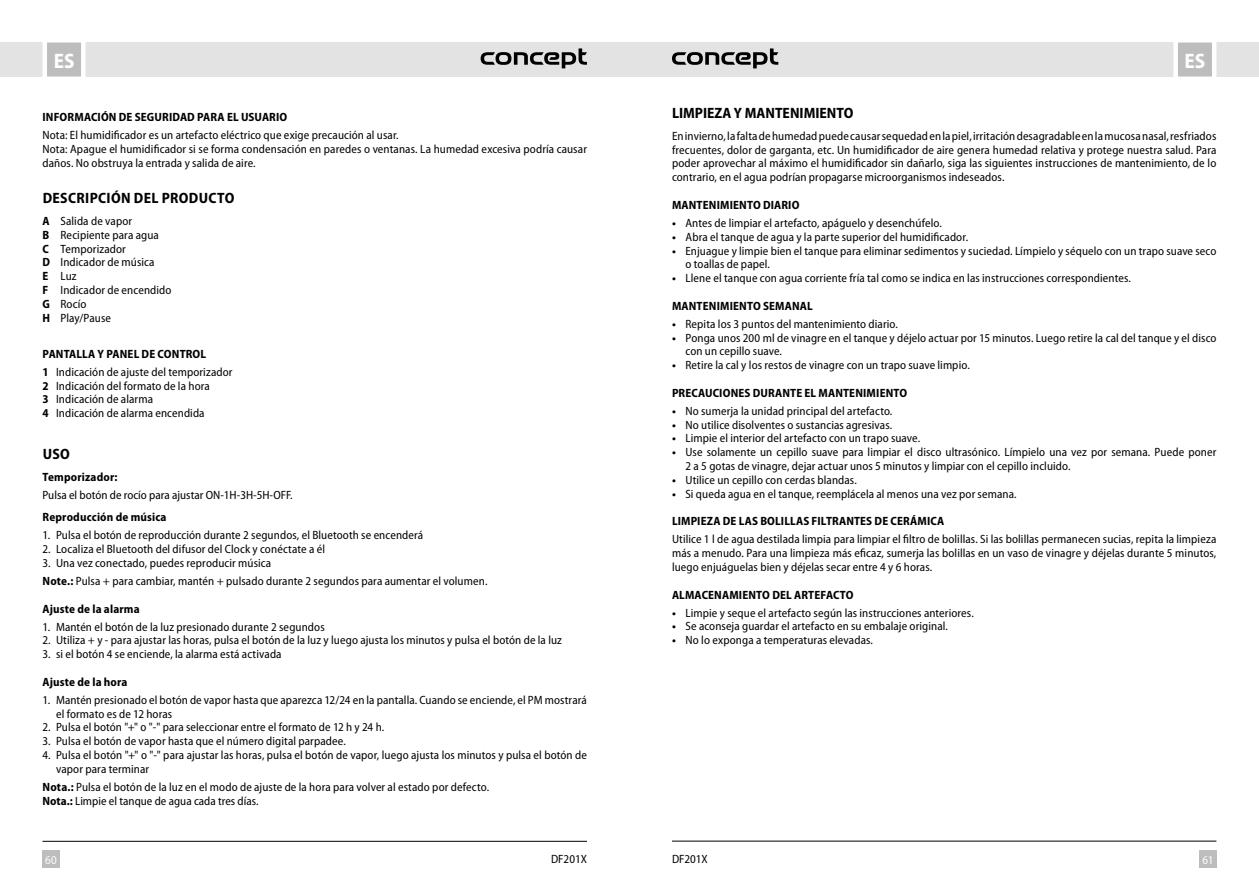
<style>
.page{position:relative;width:1259px;height:893px;background:#fff}
.page>*{position:absolute;margin:0;border:0;box-sizing:border-box;transform-origin:0 0}
.t1{font:700 semi-condensed 21px "Myriad Pro";color:#fff}
.Nadpis_odsazení_2_mm{font:700 semi-condensed 15px "Myriad Pro";letter-spacing:.025em;color:#000}
.Odrážky-moje_norm_čí{font:700 semi-condensed 15px "Myriad Pro";color:#000}
.Nadpis_moje_CZ{font:700 semi-condensed 15px "Myriad Pro";color:#000}
.Odrážky-moje_bold{font:semi-condensed 12px/13.8px "Myriad Pro";letter-spacing:.01em;color:#000}
.Odrážky-moje_norm{font:semi-condensed 12px/13.8px "Myriad Pro";letter-spacing:.01em;color:#000}
.Odrážky_čísla_pokrač{font:semi-condensed 12px "Myriad Pro";letter-spacing:.005em;color:#000}
.Odrážky-moje_bold-2{font:700 semi-condensed 12px "Myriad Pro";letter-spacing:.015em;color:#000}
.Odrážky_čísla_pokrač-2{font:700 semi-condensed 12px "Myriad Pro";letter-spacing:.015em;color:#000}
.Odrážky-moje_norm_čí-2{font:semi-condensed 12px "Myriad Pro";color:#000}
.Nadpis_odsazení_2_mm-2{font:700 semi-condensed 12px "Myriad Pro";letter-spacing:.01em;color:#000}
.Odrážky-moje_norm-2{font:700 semi-condensed 12px "Myriad Pro";letter-spacing:.015em;color:#000}
.t2{font:semi-condensed 12px "Myriad Pro";color:#fff}
.s1{font-weight:700}
</style>
<div class="page">
<div style="left:629px;top:43px;width:630px;height:34px;background:#e3e3e3"></div>
<div style="left:0;top:43px;width:629px;height:34px;background:#e3e3e3"></div>
<div style="left:43px;top:850px;width:17px;height:17px;background:#bdbdbd"></div>
<div style="left:1199px;top:850px;width:17px;height:17px;background:#bdbdbd"></div>
<svg style="left:1171px;top:42px;width:47px;height:35px"></svg>
<svg style="left:40px;top:42px;width:48px;height:35px"></svg>
<hr style="left:672px;top:841px;width:544px;height:1px;background:#000">
<hr style="left:43px;top:841px;width:544px;height:1px;background:#000">
<svg style="left:480px;top:48px;width:107px;height:20px"></svg>
<svg style="left:672px;top:48px;width:106px;height:20px"></svg>
<h1 class="t1" style="left:54px;top:50px;width:22px">ES</h1>
<h1 class="t1" style="left:1184px;top:50px;width:22px">ES</h1>
<p class="Odrážky-moje_norm-2" style="left:43px;top:110px;width:246px">INFORMACIÓN DE SEGURIDAD PARA EL USUARIO</p>
<p class="Odrážky-moje_norm" style="left:43px;top:128px;width:358px">Nota: El humidificador es un artefacto eléctrico que exige precaución al usar.</p>
<p class="Odrážky-moje_norm" style="left:43px;top:142px;width:546px">Nota: Apague el humidificador si se forma condensación en paredes o ventanas. La humedad excesiva podría causar daños. No obstruya la entrada y salida de aire.</p>
<p class="Nadpis_odsazení_2_mm" style="left:43px;top:189px;width:193px">DESCRIPCIÓN DEL PRODUCTO</p>
<p class="Odrážky-moje_bold" style="left:43px;top:214px;width:91px"><span class="s1">A</span> Salida de vapor</p>
<p class="Odrážky-moje_bold" style="left:43px;top:228px;width:118px"><span class="s1">B</span> Recipiente para agua</p>
<p class="Odrážky-moje_bold" style="left:43px;top:242px;width:85px"><span class="s1">C</span> Temporizador</p>
<p class="Odrážky-moje_bold" style="left:43px;top:256px;width:114px"><span class="s1">D</span> Indicador de música</p>
<p class="Odrážky-moje_bold" style="left:43px;top:270px;width:36px"><span class="s1">E</span> Luz</p>
<p class="Odrážky-moje_bold" style="left:43px;top:283px;width:130px"><span class="s1">F</span> Indicador de encendido</p>
<p class="Odrážky-moje_bold" style="left:43px;top:297px;width:45px"><span class="s1">G</span> Rocío</p>
<p class="Odrážky-moje_bold" style="left:43px;top:311px;width:70px"><span class="s1">H</span> Play/Pause</p>
<p class="Nadpis_odsazení_2_mm-2" style="left:43px;top:347px;width:165px">PANTALLA Y PANEL DE CONTROL</p>
<p class="Odrážky-moje_bold" style="left:43px;top:365px;width:191px"><span class="s1">1</span> Indicación de ajuste del temporizador</p>
<p class="Odrážky-moje_bold" style="left:43px;top:379px;width:169px"><span class="s1">2</span> Indicación del formato de la hora</p>
<p class="Odrážky-moje_bold" style="left:43px;top:393px;width:112px"><span class="s1">3</span> Indicación de alarma</p>
<p class="Odrážky-moje_bold" style="left:43px;top:406px;width:164px"><span class="s1">4</span> Indicación de alarma encendida</p>
<p class="Nadpis_moje_CZ" style="left:43px;top:445px;width:29px">USO</p>
<p class="Nadpis_odsazení_2_mm-2" style="left:43px;top:470px;width:76px">Temporizador:</p>
<p class="Odrážky_čísla_pokrač" style="left:43px;top:488px;width:252px">Pulsa el botón de rocío para ajustar ON-1H-3H-5H-OFF.</p>
<p class="Odrážky_čísla_pokrač-2" style="left:43px;top:510px;width:126px">Reproducción de música</p>
<p class="Odrážky-moje_bold" style="left:43px;top:529px;width:382px">1. Pulsa el botón de reproducción durante 2 segundos, el Bluetooth se encenderá</p>
<p class="Odrážky-moje_bold" style="left:43px;top:542px;width:284px">2. Localiza el Bluetooth del difusor del Clock y conéctate a él</p>
<p class="Odrážky-moje_bold" style="left:43px;top:556px;width:230px">3. Una vez conectado, puedes reproducir música</p>
<p class="Odrážky_čísla_pokrač" style="left:43px;top:574px;width:446px"><span class="s1">Note.:</span> Pulsa + para cambiar, mantén + pulsado durante 2 segundos para aumentar el volumen.</p>
<p class="Odrážky_čísla_pokrač-2" style="left:43px;top:602px;width:99px">Ajuste de la alarma</p>
<p class="Odrážky-moje_bold" style="left:43px;top:620px;width:284px">1. Mantén el botón de la luz presionado durante 2 segundos</p>
<p class="Odrážky-moje_bold" style="left:43px;top:634px;width:521px">2. Utiliza + y - para ajustar las horas, pulsa el botón de la luz y luego ajusta los minutos y pulsa el botón de la luz</p>
<p class="Odrážky-moje_bold" style="left:43px;top:648px;width:241px">3. si el botón 4 se enciende, la alarma está activada</p>
<p class="Odrážky_čísla_pokrač-2" style="left:43px;top:675px;width:87px">Ajuste de la hora</p>
<p class="Odrážky-moje_bold" style="left:56px;top:693px;width:532px;text-indent:-14px">1. Mantén presionado el botón de vapor hasta que aparezca 12/24 en la pantalla. Cuando se enciende, el PM mostrará el formato es de 12 horas</p>
<p class="Odrážky-moje_bold" style="left:43px;top:721px;width:343px">2. Pulsa el botón "+" o "-" para seleccionar entre el formato de 12 h y 24 h.</p>
<p class="Odrážky-moje_bold" style="left:43px;top:735px;width:305px">3. Pulsa el botón de vapor hasta que el número digital parpadee.</p>
<p class="Odrážky-moje_bold" style="left:56px;top:748px;width:532px;text-indent:-14px">4. Pulsa el botón "+" o "-" para ajustar las horas, pulsa el botón de vapor, luego ajusta los minutos y pulsa el botón de vapor para terminar</p>
<p class="Odrážky_čísla_pokrač" style="left:43px;top:780px;width:448px"><span class="s1">Nota.:</span> Pulsa el botón de la luz en el modo de ajuste de la hora para volver al estado por defecto.</p>
<p class="Odrážky-moje_norm_čí-2" style="left:43px;top:794px;width:217px"><span class="s1">Nota.:</span> Limpie el tanque de agua cada tres días.</p>
<p class="Odrážky-moje_norm_čí" style="left:672px;top:104px;width:183px">LIMPIEZA Y MANTENIMIENTO</p>
<p class="Odrážky-moje_bold" style="left:672px;top:129px;width:546px;text-align:justify">En invierno, la falta de humedad puede causar sequedad en la piel, irritación desagradable en la mucosa nasal, resfriados frecuentes, dolor de garganta, etc. Un humidificador de aire genera humedad relativa y protege nuestra salud. Para poder aprovechar al máximo el humidificador sin dañarlo, siga las siguientes instrucciones de mantenimiento, de lo contrario, en el agua podrían propagarse microorganismos indeseados.</p>
<p class="Odrážky-moje_bold-2" style="left:672px;top:198px;width:129px">MANTENIMIENTO DIARIO</p>
<p class="Odrážky-moje_bold" style="left:672px;top:216px;width:271px"><span class="s1">•</span> Antes de limpiar el artefacto, apáguelo y desenchúfelo.</p>
<p class="Odrážky-moje_bold" style="left:672px;top:230px;width:297px"><span class="s1">•</span> Abra el tanque de agua y la parte superior del humidificador.</p>
<p class="Odrážky-moje_bold" style="left:685px;top:244px;width:532px;text-indent:-14px"><span class="s1">•</span> Enjuague y limpie bien el tanque para eliminar sedimentos y suciedad. Límpielo y séquelo con un trapo suave seco o toallas de papel.</p>
<p class="Odrážky-moje_bold" style="left:672px;top:271px;width:460px"><span class="s1">•</span> Llene el tanque con agua corriente fría tal como se indica en las instrucciones correspondientes.</p>
<p class="Odrážky-moje_bold-2" style="left:672px;top:299px;width:142px">MANTENIMIENTO SEMANAL</p>
<p class="Odrážky-moje_bold" style="left:672px;top:317px;width:227px"><span class="s1">•</span> Repita los 3 puntos del mantenimiento diario.</p>
<p class="Odrážky-moje_bold" style="left:685px;top:331px;width:532px;text-indent:-14px"><span class="s1">•</span> Ponga unos 200 ml de vinagre en el tanque y déjelo actuar por 15 minutos. Luego retire la cal del tanque y el disco con un cepillo suave.</p>
<p class="Odrážky-moje_bold" style="left:672px;top:359px;width:299px"><span class="s1">•</span> Retire la cal y los restos de vinagre con un trapo suave limpio.</p>
<p class="Odrážky-moje_bold-2" style="left:672px;top:386px;width:237px">PRECAUCIONES DURANTE EL MANTENIMIENTO</p>
<p class="Odrážky-moje_bold" style="left:672px;top:404px;width:222px"><span class="s1">•</span> No sumerja la unidad principal del artefacto.</p>
<p class="Odrážky-moje_bold" style="left:672px;top:418px;width:222px"><span class="s1">•</span> No utilice disolventes o sustancias agresivas.</p>
<p class="Odrážky-moje_bold" style="left:672px;top:432px;width:250px"><span class="s1">•</span> Limpie el interior del artefacto con un trapo suave.</p>
<p class="Odrážky-moje_bold" style="left:685px;top:446px;width:532px;text-indent:-14px"><span class="s1">•</span> Use solamente un cepillo suave para limpiar el disco ultrasónico. Límpielo una vez por semana. Puede poner<br>2 a 5 gotas de vinagre, dejar actuar unos 5 minutos y limpiar con el cepillo incluido.</p>
<p class="Odrážky-moje_bold" style="left:672px;top:473px;width:186px"><span class="s1">•</span> Utilice un cepillo con cerdas blandas.</p>
<p class="Odrážky-moje_bold" style="left:672px;top:487px;width:346px"><span class="s1">•</span> Si queda agua en el tanque, reemplácela al menos una vez por semana.</p>
<p class="Odrážky-moje_bold-2" style="left:672px;top:514px;width:274px">LIMPIEZA DE LAS BOLILLAS FILTRANTES DE CERÁMICA</p>
<p class="Odrážky-moje_bold" style="left:672px;top:533px;width:546px;text-align:justify">Utilice 1 l de agua destilada limpia para limpiar el filtro de bolillas. Si las bolillas permanecen sucias, repita la limpieza más a menudo. Para una limpieza más eficaz, sumerja las bolillas en un vaso de vinagre y déjelas durante 5 minutos, luego enjuáguelas bien y déjelas secar entre 4 y 6 horas.</p>
<p class="Odrážky-moje_bold-2" style="left:672px;top:588px;width:183px">ALMACENAMIENTO DEL ARTEFACTO</p>
<p class="Odrážky-moje_bold" style="left:672px;top:606px;width:303px"><span class="s1">•</span> Limpie y seque el artefacto según las instrucciones anteriores.</p>
<p class="Odrážky-moje_bold" style="left:672px;top:620px;width:277px"><span class="s1">•</span> Se aconseja guardar el artefacto en su embalaje original.</p>
<p class="Odrážky-moje_bold" style="left:672px;top:633px;width:202px"><span class="s1">•</span> No lo exponga a temperaturas elevadas.</p>
<p class="Odrážky-moje_bold" style="left:551px;top:852px;width:37px">DF201X</p>
<p class="Odrážky-moje_bold" style="left:672px;top:852px;width:37px">DF201X</p>
<p class="t2" style="left:45px;top:853px;width:13px">60</p>
<p class="t2" style="left:1202px;top:853px;width:12px">61</p>
</div>
